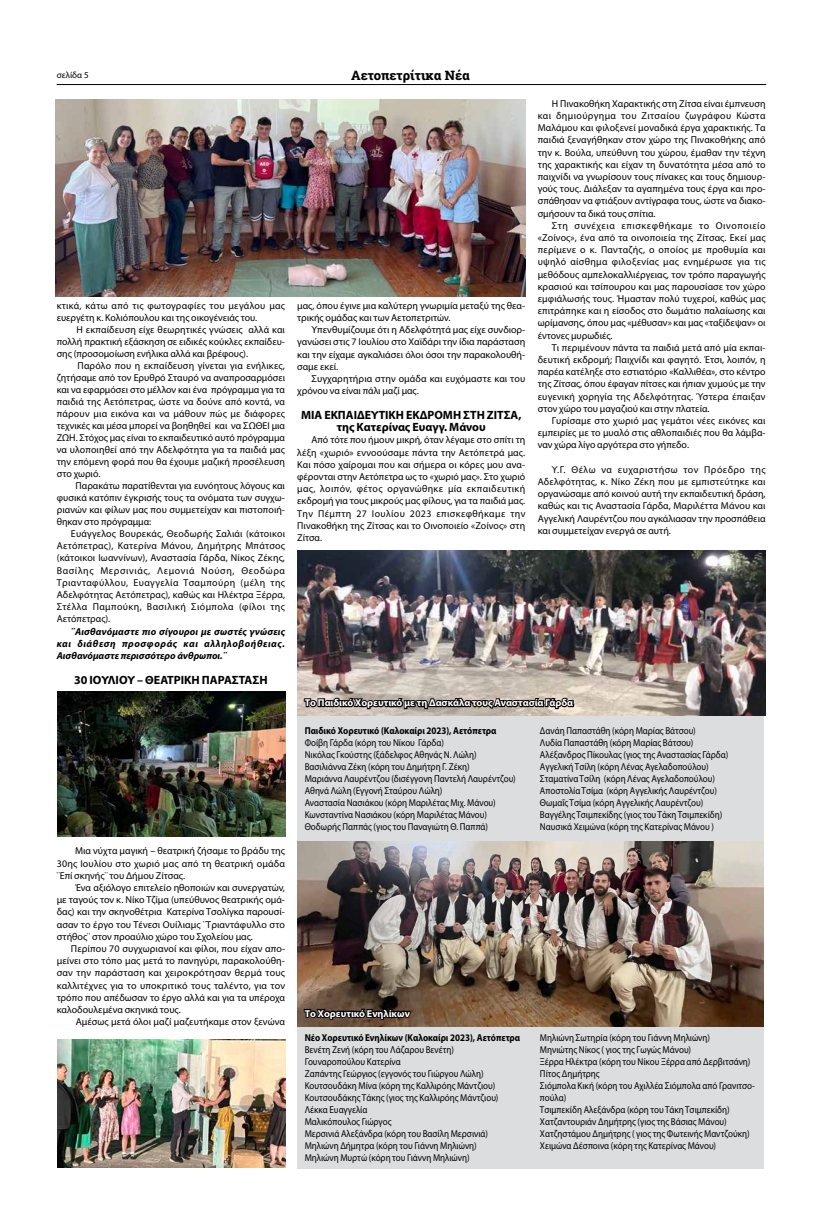
<style>
.page{position:relative;width:823px;height:1219px;background:#fff}
.page>*{position:absolute;margin:0;border:0;box-sizing:border-box;transform-origin:0 0}
.t1{font:800 13px "Roboto Slab";color:#000}
.t2{font:700 12px/12.4px "Myriad Pro";color:#000;text-align:center}
.t3{font:10px/12.2px "Myriad Pro";color:#000;text-align:justify}
.t4{font:10px/12px "Myriad Pro";color:#000;scale:.9 1}
.t5{font:italic 700 10px/12.2px "Myriad Pro";color:#000;text-align:justify}
.t6{font:700 10px "Myriad Pro";color:#000;scale:.9 1}
.t7{font:700 10px "Myriad Pro";color:#fff}
.t8{font:9px "Myriad Pro";color:#000}
</style>
<div class="page">
<hr style="left:57px;top:84px;width:708px;height:1px;background:#000">
<img style="left:56px;top:99px;width:469px;height:197px">
<img style="left:58px;top:692px;width:227px;height:145px">
<img style="left:58px;top:1039px;width:227px;height:129px">
<div style="left:297px;top:556px;width:465px;height:613px;background:#dcddde"></div>
<img style="left:297px;top:550px;width:468px;height:166px">
<svg style="left:302px;top:683px;width:273px;height:33px;background:#9c948a"></svg>
<img style="left:297px;top:842px;width:465px;height:184px">
<svg style="left:302px;top:1002px;width:109px;height:25px;background:#463528"></svg>
<p class="t8" style="left:57px;top:70px;width:33px">σελίδα 5</p>
<h1 class="t1" style="left:351px;top:67px;width:120px">Αετοπετρίτικα Νέα</h1>
<p class="t3" style="left:57px;top:299px;width:230px">κτικά, κάτω από τις φωτογραφίες του μεγάλου μας ευεργέτη κ. Κολιόπουλου και της οικογένειάς του.</p>
<p class="t3" style="left:57px;top:323px;width:230px;text-indent:20px">Η εκπαίδευση είχε θεωρητικές γνώσεις αλλά και πολλή πρακτική εξάσκηση σε ειδικές κούκλες εκπαίδευ&shy;σης (προσομοίωση ενήλικα αλλά και βρέφους).</p>
<p class="t3" style="left:57px;top:359px;width:230px;text-indent:21px">Παρόλο που η εκπαίδευση γίνεται για ενήλικες, ζητήσαμε από τον Ερυθρό Σταυρό να αναπροσαρμόσει και να εφαρμόσει στο μέλλον και ένα πρόγραμμα για τα παιδιά της Αετόπετρας, ώστε να δούνε από κοντά, να πάρουν μια εικόνα και να μάθουν πώς με διάφορες τεχνικές και μέσα μπορεί να βοηθηθεί και να ΣΩΘΕΙ μια ΖΩΗ. Στόχος μας είναι το εκπαιδευτικό αυτό πρόγραμμα να υλοποιηθεί από την Αδελφότητα για τα παιδιά μας την επόμενη φορά που θα έχουμε μαζική προσέλευση στο χωριό.</p>
<p class="t3" style="left:57px;top:479px;width:230px;text-indent:19px">Παρακάτω παρατίθενται για ευνόητους λόγους και φυσικά κατόπιν έγκρισής τους τα ονόματα των συγχω&shy;ριανών και φίλων μας που συμμετείχαν και πιστοποιή&shy;θηκαν στο πρόγραμμα:</p>
<p class="t3" style="left:57px;top:527px;width:230px;text-indent:14px">Ευάγγελος Βουρεκάς, Θεοδωρής Σαλιάι (κάτοικοι Αετόπετρας), Κατερίνα Μάνου, Δημήτρης Μπάτσος (κάτοικοι Ιωαννίνων), Αναστασία Γάρδα, Νίκος Ζέκης, Βασίλης Μερσινιάς, Λεμονιά Νούση, Θεοδώρα Τριανταφύλλου, Ευαγγελία Τσαμπούρη (μέλη της Αδελφότητας Αετόπετρας), καθώς και Ηλέκτρα Ξέρρα, Στέλλα Παμπούκη, Βασιλική Σιόμπολα (φίλοι της Αετόπετρας).</p>
<p class="t5" style="left:57px;top:625px;width:230px;text-indent:14px">¨Αισθανόμαστε πιο σίγουροι με σωστές γνώσεις και διάθεση προσφοράς και αλληλοβοήθειας.<br>Αισθανόμαστε περισσότερο άνθρωποι.¨</p>
<p class="t2" style="left:74px;top:673px;width:195px">30 ΙΟΥΛΙΟΥ – ΘΕΑΤΡΙΚΗ ΠΑΡΑΣΤΑΣΗ</p>
<p class="t3" style="left:297px;top:299px;width:229px">μας, όπου έγινε μια καλύτερη γνωριμία μεταξύ της θεα&shy;τρικής ομάδας και των Αετοπετριτών.</p>
<p class="t3" style="left:297px;top:324px;width:229px;text-indent:14px">Υπενθυμίζουμε ότι η Αδελφότητά μας είχε συνδιορ&shy;γανώσει στις 7 Ιουλίου στο Χαϊδάρι την ίδια παράσταση και την είχαμε αγκαλιάσει όλοι όσοι την παρακολουθή&shy;σαμε εκεί.</p>
<p class="t3" style="left:297px;top:372px;width:229px;text-indent:14px">Συγχαρητήρια στην ομάδα και ευχόμαστε και του χρόνου να είναι πάλι μαζί μας.</p>
<p class="t2" style="left:301px;top:408px;width:222px">ΜΙΑ ΕΚΠΑΙΔΕΥΤΙΚΗ ΕΚΔΡΟΜΗ ΣΤΗ ΖΙΤΣΑ, της Κατερίνας Ευαγγ. Μάνου</p>
<p class="t3" style="left:297px;top:434px;width:229px;text-align:left;text-indent:14px">Από τότε που ήμουν μικρή, όταν λέγαμε στο σπίτι τη λέξη «χωριό» εννοούσαμε πάντα την Αετόπετρά μας.<br>Και πόσο χαίρομαι που και σήμερα οι κόρες μου ανα&shy;φέρονται στην Αετόπετρα ως το «χωριό μας». Στο χωριό μας, λοιπόν, φέτος οργανώθηκε μία εκπαιδευτική εκδρομή για τους μικρούς μας φίλους, για τα παιδιά μας.<br>Την Πέμπτη 27 Ιουλίου 2023 επισκεφθήκαμε την Πινακοθήκη της Ζίτσας και το Οινοποιείο «Ζοίνος» στη Ζίτσα.</p>
<p class="t3" style="left:537px;top:97px;width:229px;text-align:left;text-indent:14px">Η Πινακοθήκη Χαρακτικής στη Ζίτσα είναι έμπνευση και δημιούργημα του Ζιτσαίου ζωγράφου Κώστα Μαλά μου και φιλοξενεί μοναδικά έργα χαρακτικής. Τα παιδιά ξεναγήθηκαν στον χώρο της Πινακοθήκης από την κ. Βούλα, υπεύθυνη του χώρου, έμαθαν την τέχνη της χαρακτικής και είχαν τη δυνατότητα μέσα από το παιχνίδι να γνωρίσουν τους πίνακες και τους δημιουρ&shy;γούς τους. Διάλεξαν τα αγαπημένα τους έργα και προ&shy;σπάθησαν να φτιάξουν αντίγραφα τους, ώστε να διακο&shy;σμήσουν τα δικά τους σπίτια.</p>
<p class="t3" style="left:537px;top:219px;width:229px;text-indent:14px">Στη συνέχεια επισκεφθήκαμε το Οινοποιείο «Ζοίνος», ένα από τα οινοποιεία της Ζίτσας. Εκεί μας περίμενε ο κ. Πανταζής, ο οποίος με προθυμία και υψηλό αίσθημα φιλοξενίας μας ενημέρωσε για τις μεθόδους αμπελοκαλλιέργειας, τον τρόπο παραγωγής κρασιού και τσίπουρου και μας παρουσίασε τον χώρο εμφιάλωσής τους. Ήμασταν πολύ τυχεροί, καθώς μας επιτράπηκε και η είσοδος στο δωμάτιο παλαίωσης και ωρίμανσης, όπου μας «μέθυσαν» και μας «ταξίδεψαν» οι έντονες μυρωδιές.</p>
<p class="t3" style="left:537px;top:341px;width:229px;text-indent:14px">Τι περιμένουν πάντα τα παιδιά μετά από μία εκπαι&shy;δευτική εκδρομή; Παιχνίδι και φαγητό. Έτσι, λοιπόν, η παρέα κατέληξε στο εστιατό ριο «Καλλιθέα», στο κέντρο της Ζίτσας, όπου έφαγαν πίτσες και ήπιαν χυμούς με την ευγενική χορηγία της Αδελφότητας. Ύστερα έπαιξαν στον χώρο του μαγαζιού και στην πλατεία.</p>
<p class="t3" style="left:537px;top:414px;width:229px;text-indent:14px">Γυρίσαμε στο χωριό μας γεμάτοι νέες εικόνες και εμπειρίες με το μυαλό στις αθλοπαιδιές που θα λά μβα&shy;ναν χώρα λίγο αργότερα στο γήπεδο.</p>
<p class="t3" style="left:537px;top:463px;width:229px;text-indent:14px">Υ.Γ. Θέλω να ευχαριστήσω τον Πρόεδρο της Αδελφότητας, κ. Νίκο Ζέκη που με εμπιστεύτηκε και οργανώσαμε από κοινού αυτή την εκπαιδευτική δράση, καθώς και τις Αναστασία Γάρδα, Μαριλέττα Μάνου και Αγγελική Λαυρέντζου που αγκάλιασαν την προσπάθεια και συμμετείχαν ενεργά σε αυτή.</p>
<p class="t7" style="left:304px;top:696px;width:270px">Το Παιδικό Χορευτικό με τη Δασκάλα τους Αναστασία Γάρδα</p>
<p class="t3" style="left:57px;top:845px;width:230px;text-indent:18px">Μια νύχτα μαγική – θεατρική ζήσαμε το βράδυ της 30ης Ιουλίου στο χωριό μας από τη θεατρική ομάδα ¨Επί σκηνής¨ του Δήμου Ζίτσας.</p>
<p class="t3" style="left:57px;top:881px;width:230px;text-indent:19px">Ένα αξιόλογο επιτελείο ηθοποιών και συνεργατών, με ταγούς τον κ. Νίκο Τζίμα (υπεύθυνος θεατρικής ομά&shy;δας) και την σκηνοθέτρια Κατερίνα Τσολίγκα παρουσί&shy;ασαν το έργο του Τένεσι Ουίλιαμς ¨Τριαντάφυλλο στο στήθος¨ στον προαύλιο χώρο του Σχολείου μας.</p>
<p class="t3" style="left:57px;top:942px;width:230px;text-indent:14px">Περίπου 70 συγχωριανοί και φίλοι, που είχαν απο&shy;μείνει στο τόπο μας μετά το πανηγύρι, παρακολούθη&shy;σαν την παράσταση και χειροκρότησαν θερμά τους καλλιτέχνες για το υποκριτικό τους ταλέντο, για τον τρόπο που απέδωσαν το έργο αλλά και για τα υπέροχα καλοδουλεμένα σκηνικά τους.</p>
<p class="t3" style="left:76px;top:1016px;width:211px">Αμέσως μετά όλοι μαζί μαζευτήκαμε στον ξενώνα</p>
<p class="t6" style="left:304px;top:724px;width:214px">Παιδικό Χορευτικό (Καλοκαίρι 2023), Αετόπετρα</p>
<p class="t4" style="left:304px;top:737px;width:236px">Φοίβη Γάρδα (κόρη του Νίκου Γάρδα)<br>Νικόλας Γκούστης (ξάδελφος Αθηνάς Ν. Λώλη)<br>Βασιλιάννα Ζέκη (κόρη του Δημήτρη Γ. Ζέκη)<br>Μαριάννα Λαυρέντζου (δισέγγονη Παντελή Λαυρέντζου)<br>Αθηνά Λώλη (Εγγονή Σταύρου Λώλη)<br>Αναστασία Νασιάκου (κόρη Μαριλέτας Μιχ. Μάνου)<br>Κωνσταντίνα Νασιάκου (κόρη Μαριλέτας Μάνου)<br>Θοδωρής Παππάς (γιος του Παναγιώτη Θ. Παππά)</p>
<p class="t7" style="left:304px;top:1007px;width:107px">Το Χορευτικό Ενηλίκων</p>
<p class="t6" style="left:304px;top:1031px;width:241px">Νέο Χορευτικό Ενηλίκων (Καλοκαίρι 2023), Αετόπετρα</p>
<p class="t4" style="left:304px;top:1043px;width:217px">Βενέτη Ζενή (κόρη του Λάζαρου Βενέτη)<br>Γουναροπούλου Κατερίνα<br>Ζαπάντης Γεώργιος (εγγονός του Γιώργου Λώλη)<br>Κουτσουδάκη Μίνα (κόρη της Καλλιρόης Μάντζιου)<br>Κουτσουδάκης Τάκης (γιος της Καλλιρόης Μάντζιου)<br>Λέκκα Ευαγγελία<br>Μαλικόπουλος Γιώργος<br>Μερσινιά Αλεξάνδρα (κόρη του Βασίλη Μερσινιά)<br>Μηλιώνη Δήμητρα (κόρη του Γιάννη Μηλιώνη)<br>Μηλιώνη Μυρτώ (κόρη του Γιάννη Μηλιώνη)</p>
<p class="t4" style="left:539px;top:725px;width:210px">Δανάη Παπαστάθη (κόρη Μαρίας Βάτσου)<br>Λυδία Παπαστάθη (κόρη Μαρίας Βάτσου)<br>Αλέξανδρος Πίκουλας (γιος της Αναστασίας Γάρδα)<br>Αγγελική Τσίλη (κόρη Λένας Αγελαδοπούλου)<br>Σταματίνα Τσίλη (κόρη Λένας Αγελαδοπούλου)<br>Αποστολία Τσίμα (κόρη Αγγελικής Λαυρέντζου)<br>Θωμαΐς Τσίμα (κόρη Αγγελικής Λαυρέντζου)<br>Βαγγέλης Τσιμπεκίδης (γιος του Τάκη Τσιμπεκίδη)<br>Ναυσικά Χειμώνα (κόρη της Κατερίνας Μάνου )</p>
<p class="t4" style="left:539px;top:1031px;width:240px">Μηλιώνη Σωτηρία (κόρη του Γιάννη Μηλιώνη)<br>Μηνιώτης Νίκος ( γιος της Γωγώς Μάνου)<br>Ξέρρα Ηλέκτρα (κόρη του Νίκου Ξέρρα από Δερβιτσάνη)<br>Πίτος Δημήτρης<br>Σιόμπολα Κική (κόρη του Αχιλλέα Σιόμπολα από Γρανιτσο&shy;πούλα)<br>Τσιμπεκίδη Αλεξάνδρα (κόρη του Τάκη Τσιμπεκίδη)<br>Χατζαντουριάν Δημήτρης (γιος της Βάσιας Μάνου)<br>Χατζηστάμου Δημήτρης ( γιος της Φωτεινής Μαντζούκη)<br>Χειμώνα Δέσποινα (κόρη της Κατερίνας Μάνου)</p>
</div>
